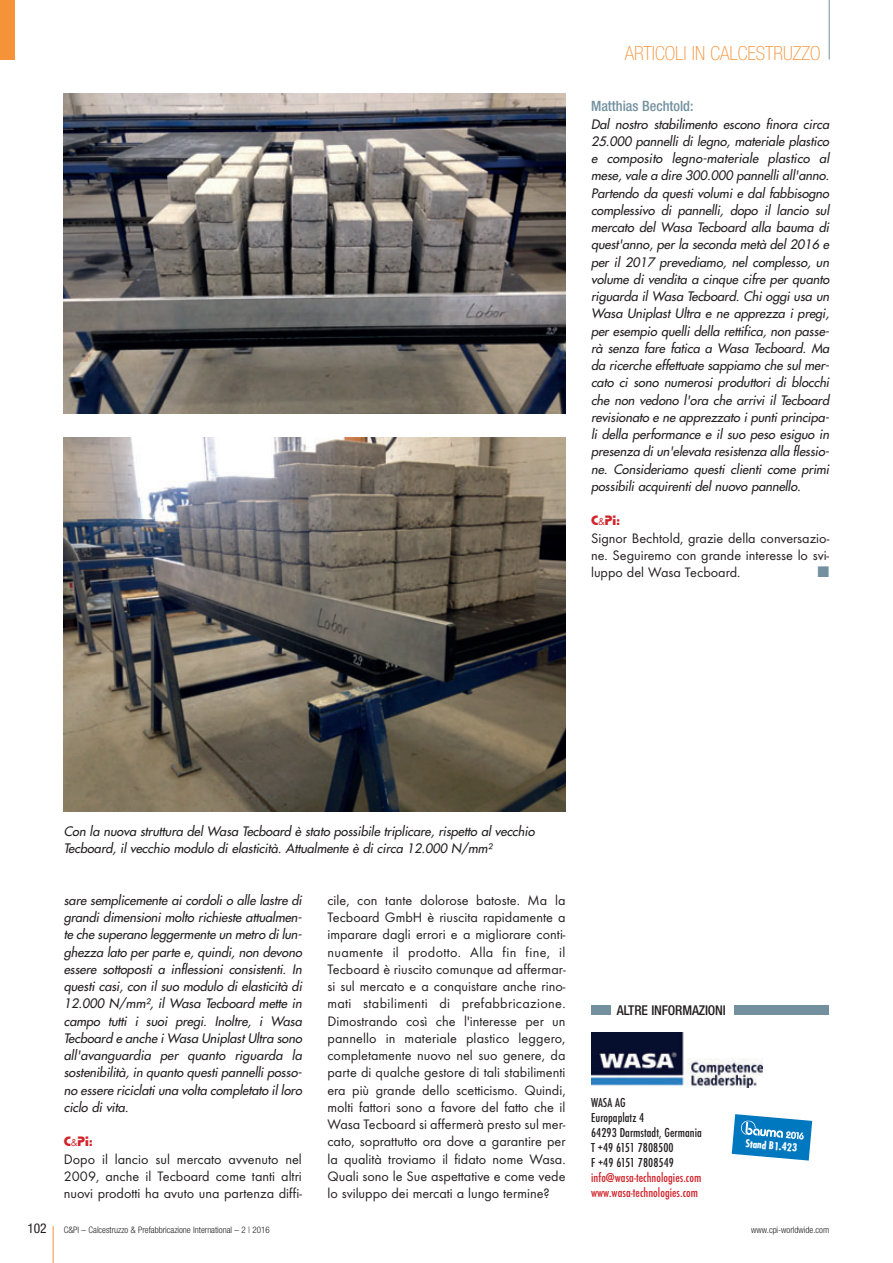
<style>
.page{position:relative;width:893px;height:1263px;background:#fff}
.page>*{position:absolute;margin:0;border:0;box-sizing:border-box;transform-origin:0 0}
.t1{font:100 condensed 19.5px "Helvetica Neue";color:#f69238}
.t2{font:14.25px/17.2px "Futura T";color:#231f20;text-align:justify}
.t3{font:500 condensed 14.25px "Helvetica Neue";color:#73909f}
.t4{font:14.25px "Stop D";color:#d1232a}
.t5{font:14.25px "European Pi Three";color:#73909f}
.t6{font:500 condensed 13.5px/15px "Futura T";letter-spacing:.005em;color:#231f20}
.t7{font:500 condensed 13.5px/15px "Futura T";letter-spacing:.005em;color:#d1232a}
.t8{font:500 condensed 13.5px "Helvetica Neue";letter-spacing:-.01em;color:#231f20}
.t9{font:condensed 13.5px "Helvetica Neue";color:#231f20}
.t10{font:italic 12.75px/17.2px "Futura";letter-spacing:-.005em;color:#231f20;text-align:justify}
.t11{font:700 condensed 12px "Futura T";color:#fff}
.t12{font:300 condensed 9px "Helvetica Neue";color:#231f20}
.s1{font-family:"Futura T";font-size:10.5px}
</style>
<div class="page">
<hr style="left:53px;top:1226px;width:1px;height:37px;background:#f69238">
<hr style="left:829px;top:0;width:1px;height:60px;background:#73909f">
<div style="left:0;top:0;width:15px;height:60px;background:#f69238"></div>
<img style="left:592px;top:1032px;width:170px;height:55px">
<div style="left:591px;top:1005px;width:19px;height:10px;background:#73909f"></div>
<div style="left:735px;top:1005px;width:94px;height:10px;background:#73909f"></div>
<img style="left:64px;top:94px;width:502px;height:320px">
<img style="left:64px;top:437px;width:502px;height:374px">
<svg style="left:732px;top:1114px;width:80px;height:46px"></svg>
<h1 class="t1" style="left:625px;top:46px;width:197px">ARTICOLI IN CALCESTRUZZO</h1>
<p class="t3" style="left:591px;top:101px;width:104px">Matthias Bechtold:</p>
<p class="t10" style="left:591px;top:116px;width:242px">Dal nostro stabilimento escono finora circa 25.000 pannelli di legno, materiale plastico e composito legno-materiale plastico al mese, vale a dire 300.000 pannelli all'anno.<br>Partendo da questi volumi e dal fabbisogno complessivo di pannelli, dopo il lancio sul mercato del Wasa Tecboard alla bauma di quest'anno, per la seconda metà del 2016 e per il 2017 prevediamo, nel complesso, un volume di vendita a cinque cifre per quanto riguarda il Wasa Tecboard. Chi oggi usa un Wasa Uniplast Ultra e ne apprezza i pregi, per esempio quelli della rettifica, non passe&shy;rà senza fare fatica a Wasa Tecboard. Ma da ricerche effettuate sappiamo che sul mer&shy;cato ci sono numerosi produttori di blocchi che non vedono l'ora che arrivi il Tecboard revisionato e ne apprezzato i punti principa&shy;li della performance e il suo peso esiguo in presenza di un'elevata resistenza alla flessio&shy;ne. Consideriamo questi clienti come primi possibili acquirenti del nuovo pannello.</p>
<p class="t4" style="left:591px;top:516px;width:31px">C<span class="s1">&amp;</span>PI:</p>
<p class="t2" style="left:591px;top:530px;width:240px">Signor Bechtold, grazie della conversazio&shy;ne. Seguiremo con grande interesse lo svi&shy;luppo del Wasa Tecboard.</p>
<p class="t5" style="left:817px;top:564px;width:13px">-</p>
<p class="t10" style="left:64px;top:823px;width:475px">Con la nuova struttura del Wasa Tecboard è stato possibile triplicare, rispetto al vecchio<br>Tecboard, il vecchio modulo di elasticità. Attualmente è di circa 12.000 N/mm²</p>
<p class="t10" style="left:64px;top:892px;width:242px">sare semplicemente ai cordoli o alle lastre di grandi dimensioni molto richieste attualmen&shy;te che superano leggermente un metro dilun&shy;ghezza lato per parte e, quindi, non devono essere sottoposti a inflessioni consistenti. In questi casi, con il suo modulo di elasticità di 12.000 N/mm², il Wasa Tecboard mette in campo tutti i suoi pregi. Inoltre, i Wasa Tecboard e anche i Wasa Uniplast Ultra sono all'avanguardia per quanto riguarda la sostenibilità, in quanto questi pannelli posso&shy;no essere riciclati una volta completato il loro ciclo di vita.</p>
<p class="t4" style="left:64px;top:1137px;width:31px">C<span class="s1">&amp;</span>PI:</p>
<p class="t2" style="left:64px;top:1151px;width:240px">Dopo il lancio sul mercato avvenuto nel 2009, anche il Tecboard come tanti altri nuovi prodotti ha avuto una partenza diffi-</p>
<p class="t2" style="left:327px;top:893px;width:240px">cile, con tante dolorose batoste. Ma la Tecboard GmbH è riuscita rapidamente a imparare dagli errori e a migliorare conti&shy;nuamente il prodotto. Alla fin fine, il Tecboard è riuscito comunque ad affermar&shy;si sul mercato e a conquistare anche rino&shy;mati stabilimenti di prefabbricazione.<br>Dimostrando così che l'interesse per un pannello in materiale plastico leggero, completamente nuovo nel suo genere, da parte di qualche gestore di tali stabilimenti era più grande dello scetticismo. Quindi, molti fattori sono a favore del fatto che il Wasa Tecboard si affermerà presto sul mer&shy;cato, soprattutto ora dove a garantire per la qualità troviamo il fidato nome Wasa.<br>Quali sono le Sue aspettative e come vede lo sviluppo dei mercati a lungo termine?</p>
<p class="t8" style="left:617px;top:1005px;width:111px">ALTRE INFORMAZIONI</p>
<p class="t6" style="left:591px;top:1096px;width:112px">WASA AG<br>Europaplatz 4<br>64293 Darmstadt, Germania<br>T +49 6151 7808500<br>F +49 6151 7808549</p>
<p class="t7" style="left:591px;top:1171px;width:112px">info@wasa-technologies.com www.wasa-technologies.com</p>
<p class="t11" style="left:746px;top:1139px;width:53px;rotate:5deg">Stand B1.423</p>
<p class="t9" style="left:28px;top:1223px;width:21px">102</p>
<p class="t12" style="left:64px;top:1226px;width:208px">C&amp;PI – Calcestruzzo &amp; Prefabbricazione International – 2 | 2016</p>
<p class="t12" style="left:751px;top:1226px;width:79px">www.cpi-worldwide.com</p>
</div>
